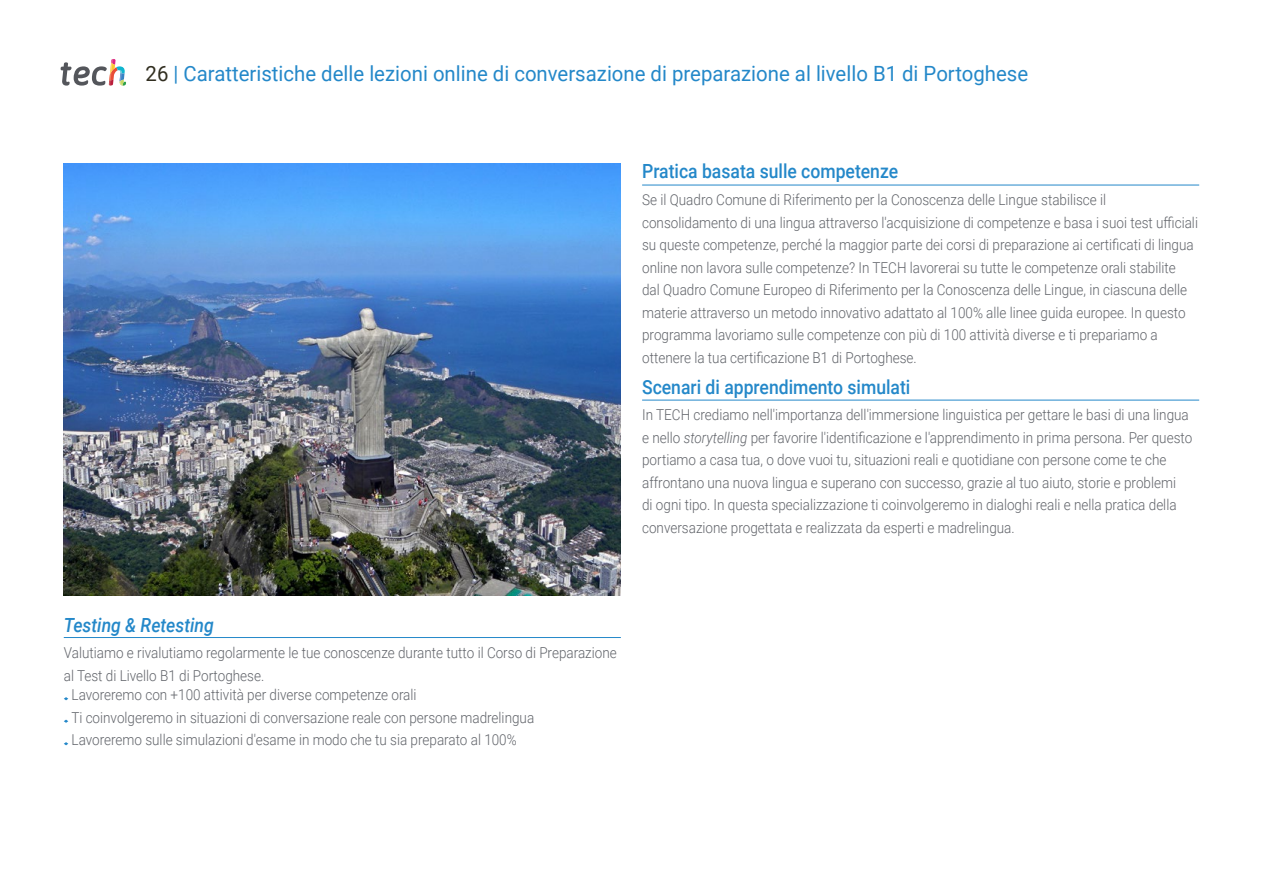
<style>
.page{position:relative;width:1263px;height:893px;background:#fff}
.page>*{position:absolute;margin:0;border:0;box-sizing:border-box;transform-origin:0 0}
.t1{font:21px "Roboto";color:#2488c9}
.t2{font:500 19.5px "Roboto";color:#2488c9;scale:.9 1}
.t3{font:italic 500 19.5px "Roboto";color:#2488c9;scale:.9 1}
.t4{font:300 15px/22.5px "Roboto";color:#61646a;scale:.9 1}
.s1{color:#312e20}
.s2{font-style:italic}
</style>
<div class="page">
<svg style="left:61px;top:59px;width:65px;height:27px"></svg>
<hr style="left:64px;top:637px;width:557px;height:1px;background:#2488c9">
<hr style="left:642px;top:185px;width:557px;height:1px;background:#2488c9">
<hr style="left:642px;top:400px;width:557px;height:1px;background:#2488c9">
<img style="left:64px;top:164px;width:557px;height:431px">
<h1 class="t1" style="left:146px;top:59px;width:884px"><span class="s1">26</span> | Caratteristiche delle lezioni online di conversazione di preparazione al livello B1 di Portoghese</h1>
<h2 class="t2" style="left:642px;top:158px;width:286px">Pratica basata sulle competenze</h2>
<p class="t4" style="left:642px;top:188px;width:619px">Se il Quadro Comune di Riferimento per la Conoscenza delle Lingue stabilisce il consolidamento di una lingua attraverso l'acquisizione di competenze e basa i suoi test ufficiali su queste competenze, perché la maggior parte dei corsi di preparazione ai certificati di lingua online non lavora sulle competenze? In TECH lavorerai su tutte le competenze orali stabilite<br>dal Quadro Comune Europeo di Riferimento per la Conoscenza delle Lingue, in ciascuna delle materie attraverso un metodo innovativo adattato al 100% alle linee guida europee. In questo programma lavoriamo sulle competenze con più di 100 attività diverse e ti prepariamo a ottenere la tua certificazione B1 di Portoghese.</p>
<h2 class="t2" style="left:642px;top:373px;width:300px">Scenari di apprendimento simulati</h2>
<p class="t4" style="left:642px;top:403px;width:613px">In TECH crediamo nell'importanza dell'immersione linguistica per gettare le basi di una lingua e nello <span class="s2">storytelling</span> per favorire l'identificazione e l'apprendimento in prima persona. Per questo portiamo a casa tua, o dove vuoi tu, situazioni reali e quotidiane con persone come te che affrontano una nuova lingua e superano con successo, grazie al tuo aiuto, storie e problemi<br>di ogni tipo. In questa specializzazione ti coinvolgeremo in dialoghi reali e nella pratica della conversazione progettata e realizzata da esperti e madrelingua.</p>
<h2 class="t3" style="left:64px;top:611px;width:168px">Testing &amp; Retesting</h2>
<p class="t4" style="left:64px;top:641px;width:616px">Valutiamo e rivalutiamo regolarmente le tue conoscenze durante tutto il Corso di Preparazione al Test di Livello B1 di Portoghese.</p>
<p class="t4" style="left:71px;top:683px;width:516px">Lavoreremo con +100 attività per diverse competenze orali<br>Ti coinvolgeremo in situazioni di conversazione reale con persone madrelingua<br>Lavoreremo sulle simulazioni d'esame in modo che tu sia preparato al 100%</p>
</div>
